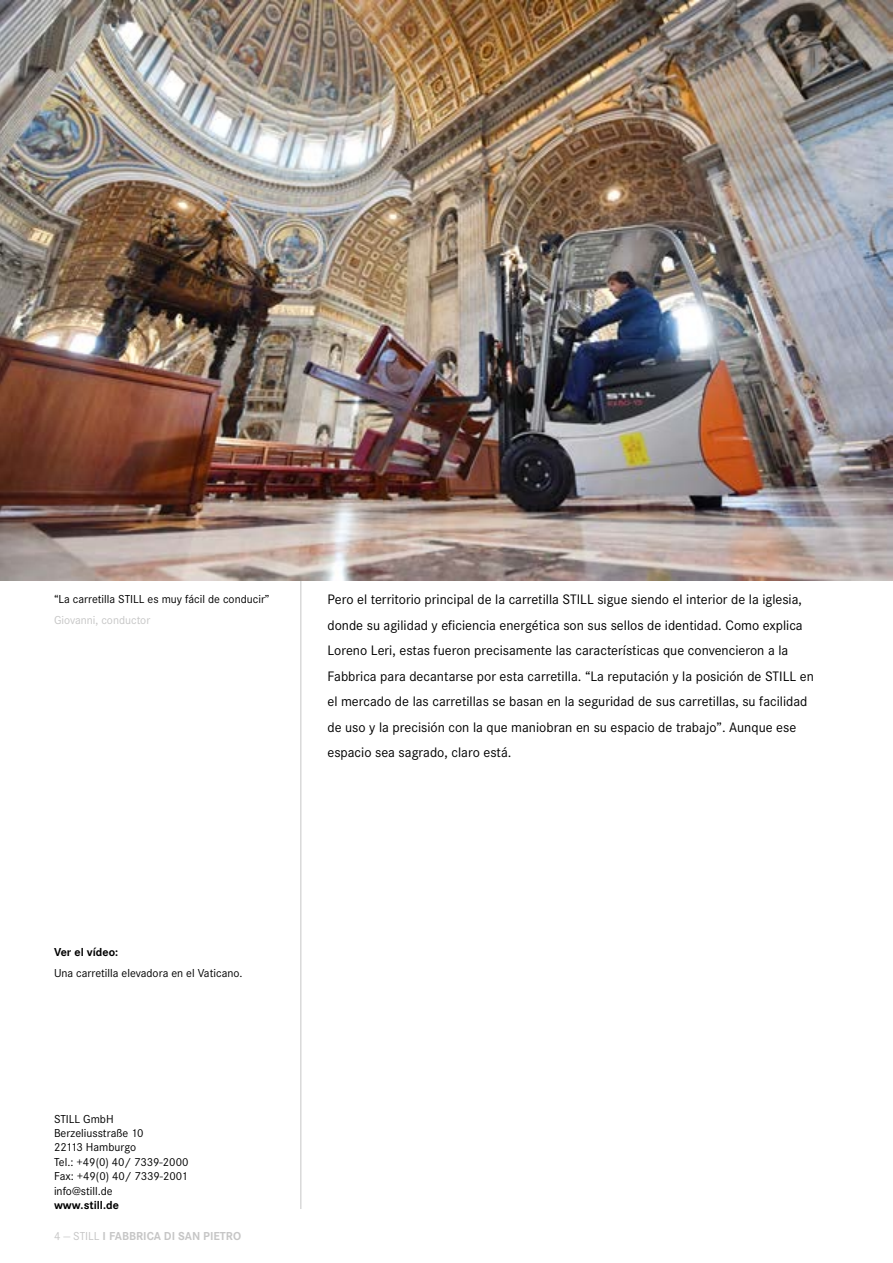
<style>
.page{position:relative;width:893px;height:1263px;background:#fff}
.page>*{position:absolute;margin:0;border:0;box-sizing:border-box;transform-origin:0 0}
.t1{font:14.25px/25.5px "Corporate S";color:#000}
.t2{font:12px/14.4px "Corporate S";color:#000}
.t3{font:700 12px "Corporate S";color:#c6c6c6}
.t4{font:700 12px "Corporate S";color:#000}
.t5{font:12px "Corporate S";color:#c6c6c6}
.s1{font-weight:400}
</style>
<div class="page">
<hr style="left:300px;top:54px;width:1px;height:1155px;background:#c6c6c6">
<img style="left:0;top:0;width:893px;height:580px">
<p class="t2" style="left:54px;top:592px;width:217px">“La carretilla STILL es muy fácil de conducir”</p>
<p class="t5" style="left:54px;top:613px;width:98px">Giovanni, conductor</p>
<p class="t1" style="left:327px;top:587px;width:488px">Pero el territorio principal de la carretilla STILL sigue siendo el interior de la iglesia, donde su agilidad y eficiencia energética son sus sellos de identidad. Como explica Loreno Leri, estas fueron precisamente las características que convencieron a la Fabbrica para decantarse por esta carretilla. “La reputación y la posición de STILL en el mercado de las carretillas se basan en la seguridad de sus carretillas, su facilidad de uso y la precisión con la que maniobran en su espacio de trabajo”. Aunque ese espacio sea sagrado, claro está.</p>
<p class="t4" style="left:54px;top:945px;width:66px">Ver el vídeo:</p>
<p class="t2" style="left:54px;top:966px;width:190px">Una carretilla elevadora en el Vaticano.</p>
<p class="t2" style="left:54px;top:1111px;width:136px">STILL GmbH<br>Berzeliusstraße 10<br>22113 Hamburgo<br>Tel.: +49(0) 40/ 7339-2000<br>Fax: +49(0) 40/ 7339-2001 info@still.de</p>
<p class="t4" style="left:54px;top:1198px;width:66px">www.still.de</p>
<p class="t3" style="left:54px;top:1229px;width:189px"><span class="s1">4 — STILL</span> I FABBRICA DI SAN PIETRO</p>
</div>
